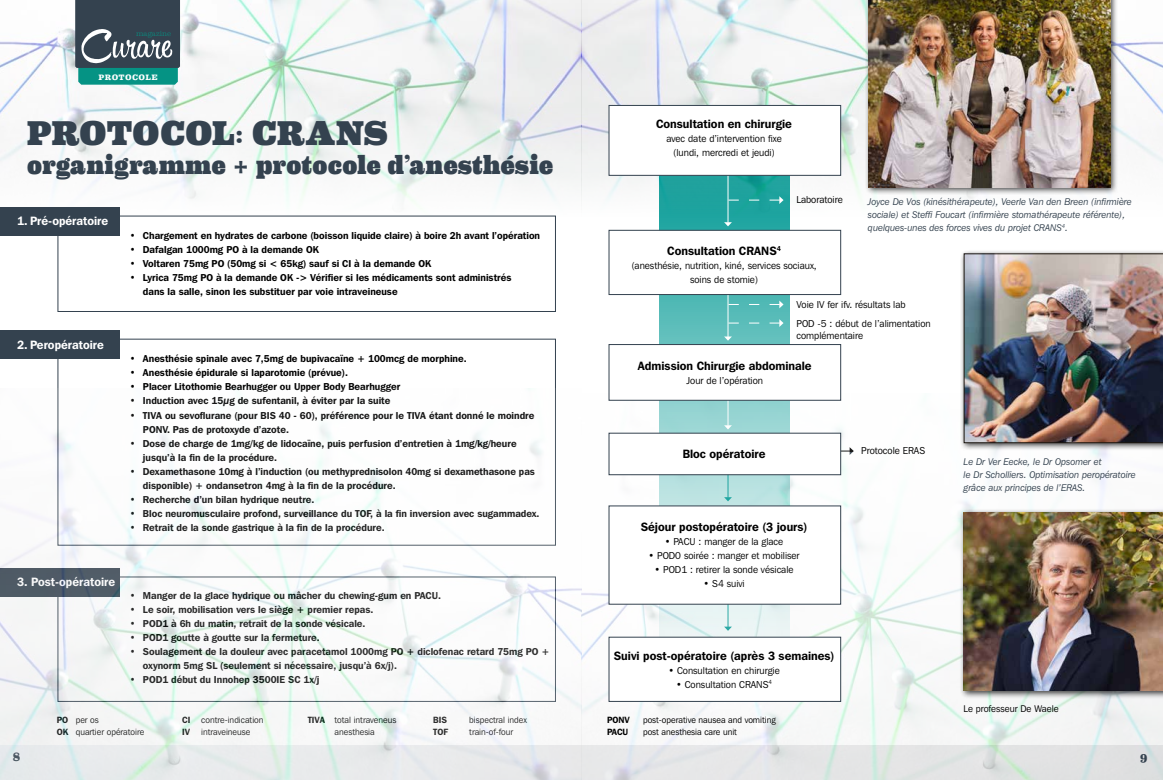
<style>
.page{position:relative;width:1163px;height:780px;background:#fff}
.page>*{position:absolute;margin:0;border:0;box-sizing:border-box;transform-origin:0 0}
.t1{font:900 34.5px "Eames Century Modern";letter-spacing:.01em;color:#34424f}
.t2{font:900 27.6px "Eames Century Modern";letter-spacing:.015em;color:#34424f}
.t3{font:600 12px "Franklin Gothic IT Cby BT";color:#000}
.t4{font:600 12px "Franklin Gothic IT Cby BT";color:#fff}
.t5{font:800 12px "Eames Century Modern";color:#34424f}
.t6{font:700 10.2px "Eames Century Modern";letter-spacing:.03em;color:#fff}
.t7{font:600 10px/14px "Franklin Gothic IT Cby BT";color:#000}
.t8{font:10px/14px "Franklin Gothic IT Cby BT";color:#000;text-align:center}
.t9{font:italic 9.7px/13px "Franklin Gothic IT Cby BT";color:#34424f}
.t10{font:9.7px "Franklin Gothic IT Cby BT";color:#000}
.t11{font:9px/12px "Franklin Gothic IT Cby BT";color:#000}
.t12{font:600 9px "Franklin Gothic IT Cby BT";color:#000}
.t13{font:300 7.9px "Eames Century Modern";color:#059384}
.s1{font-weight:600}
</style>
<div class="page">
<svg style="left:659px;top:216px;width:131px;height:128px;background:#4bb6b2"></svg>
<hr style="left:727px;top:273px;width:1px;height:64px;background:#fff">
<svg style="left:724px;top:336px;width:7px;height:5px"></svg>
<img style="left:581px;top:393px;width:581px;height:387px">
<img style="left:0;top:0;width:1162px;height:216px">
<div style="left:0;top:330px;width:119px;height:28px;background:#34424f"></div>
<div style="left:0;top:207px;width:119px;height:28px;background:#34424f"></div>
<div style="left:57px;top:215px;width:499px;height:97px;border:1px solid #34424f"></div>
<div style="left:608px;top:505px;width:233px;height:99px;background:#fff"></div>
<div style="left:608px;top:636px;width:233px;height:66px;background:#fff;border:1px solid #34424f"></div>
<div style="left:608px;top:230px;width:233px;height:65px;background:#fff;border:1px solid #34424f"></div>
<div style="left:608px;top:344px;width:233px;height:57px;background:#fff;border:1px solid #34424f"></div>
<div style="left:608px;top:432px;width:233px;height:43px;background:#fff;border:1px solid #34424f"></div>
<hr style="left:727px;top:159px;width:1px;height:64px;background:#fff">
<svg style="left:724px;top:222px;width:7px;height:4px"></svg>
<svg style="left:728px;top:196px;width:55px;height:8px"></svg>
<svg style="left:728px;top:319px;width:55px;height:8px"></svg>
<div style="left:608px;top:105px;width:233px;height:71px;background:#fff;border:1px solid #34424f"></div>
<svg style="left:728px;top:300px;width:55px;height:8px"></svg>
<div style="left:864px;top:0;width:253px;height:195px;background:#000;opacity:.75"></div>
<img style="left:868px;top:0;width:241px;height:187px">
<div style="left:959px;top:250px;width:203px;height:200px;background:#000;opacity:.75"></div>
<img style="left:963px;top:254px;width:199px;height:189px">
<div style="left:959px;top:508px;width:203px;height:190px;background:#000;opacity:.75"></div>
<img style="left:963px;top:512px;width:199px;height:178px">
<svg style="left:75px;top:0;width:105px;height:85px;background:#3f636a"></svg>
<img style="left:0;top:389px;width:581px;height:391px">
<p class="t13" style="left:136px;top:27px;width:37px">magazine</p>
<p class="t6" style="left:99px;top:69px;width:60px">protocole</p>
<h1 class="t1" style="left:27px;top:106px;width:362px">PROTOCOL: CRANS</h1>
<h2 class="t2" style="left:27px;top:143px;width:527px">organigramme + protocole d’anesthésie</h2>
<p class="t4" style="left:17px;top:214px;width:93px">1. Pré-opératoire</p>
<p class="t4" style="left:17px;top:337px;width:88px">2. Peropératoire</p>
<p class="t7" style="left:130px;top:228px;width:411px">• Chargement en hydrates de carbone (boisson liquide claire) à boire 2h avant l’opération</p>
<p class="t7" style="left:130px;top:242px;width:190px">• Dafalgan 1000mg PO à la demande OK</p>
<p class="t7" style="left:130px;top:256px;width:303px">• Voltaren 75mg PO (50mg si &lt; 65kg) sauf si CI à la demande OK</p>
<p class="t7" style="left:143px;top:270px;width:370px;text-indent:-13px">• Lyrica 75mg PO à la demande OK -&gt; Vérifier si les médicaments sont administrés dans la salle, sinon les substituer par voie intraveineuse</p>
<p class="t7" style="left:130px;top:352px;width:338px">• Anesthésie spinale avec 7,5mg de bupivacaïne + 100mcg de morphine.</p>
<p class="t7" style="left:130px;top:366px;width:219px">• Anesthésie épidurale si laparotomie (prévue).</p>
<p class="t7" style="left:130px;top:380px;width:272px">• Placer Litothomie Bearhugger ou Upper Body Bearhugger</p>
<p class="t7" style="left:130px;top:394px;width:262px">• Induction avec 15µg de sufentanil, à éviter par la suite</p>
<p class="t7" style="left:143px;top:408px;width:393px;text-indent:-13px">• TIVA ou sevoflurane (pour BIS 40 - 60), préférence pour le TIVA étant donné le moindre<br>PONV. Pas de protoxyde d’azote.</p>
<p class="t7" style="left:143px;top:436px;width:375px;text-indent:-13px">• Dose de charge de 1mg/kg de lidocaïne, puis perfusion d’entretien à 1mg/kg/heure jusqu’à la fin de la procédure.</p>
<p class="t7" style="left:143px;top:464px;width:393px;text-indent:-13px">• Dexamethasone 10mg à l’induction (ou methyprednisolon 40mg si dexamethasone pas disponible) + ondansetron 4mg à la fin de la procédure.</p>
<p class="t7" style="left:130px;top:492px;width:186px">• Recherche d’un bilan hydrique neutre.</p>
<p class="t7" style="left:130px;top:506px;width:411px">• Bloc neuromusculaire profond, surveillance du TOF, à la fin inversion avec sugammadex.</p>
<p class="t7" style="left:130px;top:520px;width:256px">• Retrait de la sonde gastrique à la fin de la procédure.</p>
<p class="t4" style="left:17px;top:574px;width:100px">3. Post-opératoire</p>
<p class="t7" style="left:130px;top:588px;width:312px">• Manger de la glace hydrique ou mâcher du chewing-gum en PACU.</p>
<p class="t7" style="left:130px;top:602px;width:245px">• Le soir, mobilisation vers le siège + premier repas.</p>
<p class="t7" style="left:130px;top:616px;width:237px">• POD1 à 6h du matin, retrait de la sonde vésicale.</p>
<p class="t7" style="left:130px;top:630px;width:191px">• POD1 goutte à goutte sur la fermeture.</p>
<p class="t7" style="left:143px;top:644px;width:408px;text-indent:-13px">• Soulagement de la douleur avec paracetamol 1000mg PO + diclofenac retard 75mg PO + oxynorm 5mg SL (seulement si nécessaire, jusqu’à 6x/j).</p>
<p class="t7" style="left:130px;top:672px;width:191px">• POD1 début du Innohep 3500IE SC 1x/j</p>
<p class="t11" style="left:57px;top:714px;width:89px"><span class="s1">PO</span> per os<br><span class="s1">OK</span> quartier opératoire</p>
<p class="t11" style="left:182px;top:714px;width:83px"><span class="s1">CI</span> contre-indication<br><span class="s1">IV</span> intraveineuse</p>
<p class="t11" style="left:308px;top:714px;width:90px;text-align:center"><span class="s1">TIVA</span> total intraveneus anesthesia</p>
<p class="t12" style="left:433px;top:714px;width:15px">BIS</p>
<p class="t11" style="left:469px;top:714px;width:59px">bispectral index</p>
<p class="t12" style="left:433px;top:726px;width:16px">TOF</p>
<p class="t11" style="left:469px;top:726px;width:45px">train-of-four</p>
<p class="t3" style="left:656px;top:117px;width:137px">Consultation en chirurgie</p>
<p class="t8" style="left:666px;top:132px;width:117px">avec date d’intervention fixe (lundi, mercredi et jeudi)</p>
<p class="t8" style="left:796px;top:192px;width:48px">Laboratoire</p>
<p class="t3" style="left:667px;top:243px;width:115px">Consultation CRANS<sup>4</sup></p>
<p class="t8" style="left:631px;top:258px;width:187px">(anesthésie, nutrition, kiné, services sociaux, soins de stomie)</p>
<p class="t9" style="left:867px;top:195px;width:265px">Joyce De Vos (kinésithérapeute), Veerle Van den Breen (infirmière sociale) et Steffi Foucart (infirmière stomathérapeute référente), quelques-unes des forces vives du projet CRANS<sup>4</sup>.</p>
<p class="t8" style="left:796px;top:295px;width:136px;line-height:18.9px;text-align:left">Voie IV fer ifv. résultats lab<br>POD -5 : début de l’alimentation</p>
<p class="t8" style="left:796px;top:328px;width:68px">complémentaire</p>
<p class="t3" style="left:638px;top:358px;width:175px">Admission Chirurgie abdominale</p>
<p class="t8" style="left:686px;top:373px;width:78px">Jour de l’opération</p>
<p class="t3" style="left:682px;top:446px;width:84px">Bloc opératoire</p>
<p class="t3" style="left:640px;top:519px;width:168px">Séjour postopératoire (3 jours)</p>
<p class="t8" style="left:664px;top:534px;width:120px">• PACU : manger de la glace</p>
<p class="t8" style="left:648px;top:548px;width:152px">• POD0 soirée : manger et mobiliser</p>
<p class="t8" style="left:654px;top:562px;width:140px">• POD1 : retirer la sonde vésicale</p>
<p class="t8" style="left:703px;top:576px;width:43px">• S4 suivi</p>
<p class="t3" style="left:613px;top:647px;width:222px">Suivi post-opératoire (après 3 semaines)</p>
<p class="t8" style="left:668px;top:663px;width:113px">• Consultation en chirurgie</p>
<p class="t8" style="left:676px;top:677px;width:97px">• Consultation CRANS<sup>4</sup></p>
<p class="t12" style="left:607px;top:714px;width:24px">PONV</p>
<p class="t11" style="left:643px;top:714px;width:134px">post-operative nausea and vomiting</p>
<p class="t12" style="left:607px;top:726px;width:23px">PACU</p>
<p class="t11" style="left:643px;top:726px;width:95px">post anesthesia care unit</p>
<p class="t8" style="left:861px;top:443px;width:65px">Protocole ERAS</p>
<p class="t9" style="left:963px;top:455px;width:173px">Le Dr Ver Eecke, le Dr Opsomer et<br>le Dr Scholliers. Optimisation peropératoire grâce aux principes de l’ERAS.</p>
<p class="t10" style="left:963px;top:703px;width:96px">Le professeur De Waele</p>
<p class="t5" style="left:13px;top:748px;width:9px">8</p>
<p class="t5" style="left:1139px;top:748px;width:9px">9</p>
</div>
